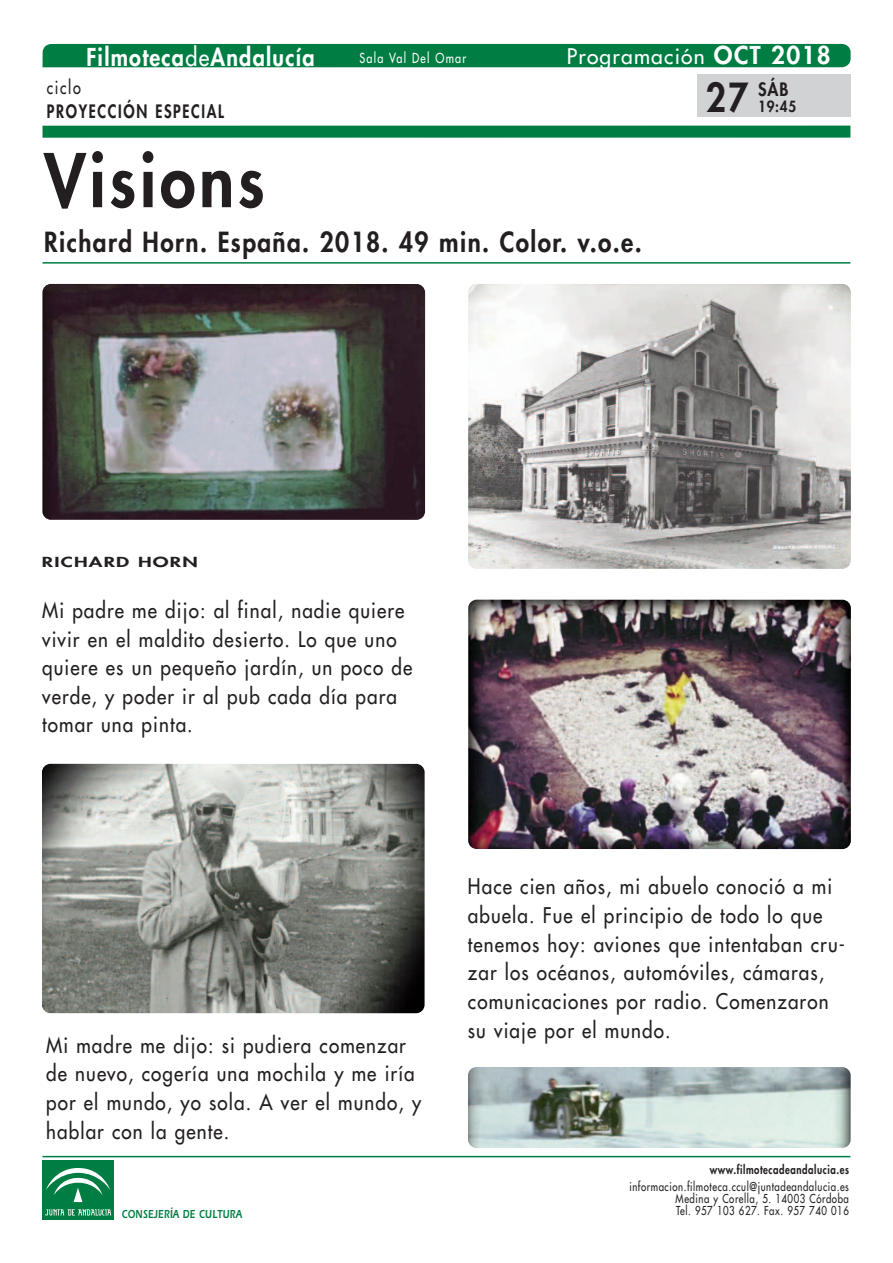
<style>
.page{position:relative;width:893px;height:1263px;background:#fff}
.page>*{position:absolute;margin:0;border:0;box-sizing:border-box;transform-origin:0 0}
.t1{font:800 72px "Futura LT";letter-spacing:.06em;color:#231f20;scale:.9 1}
.t2{font:800 39px "Futura LT";color:#231f20;scale:.9 1}
.t3{font:800 27px "Futura LT";letter-spacing:.06em;color:#231f20;scale:.9 1}
.t4{font:800 24px "Futura LT";letter-spacing:.06em;color:#fff;scale:.9 1}
.t5{font:21px/28.7px "Futura LT";letter-spacing:.06em;color:#231f20;scale:.9 1}
.t6{font:21px "Futura LT";letter-spacing:.06em;color:#fff}
.t7{font:800 18px "Futura LT";letter-spacing:.115em;color:#231f20;scale:.8 1}
.t8{font:18px "Futura LT";letter-spacing:.115em;color:#231f20;scale:.8 1}
.t9{font:800 18px "Futura LT";letter-spacing:.115em;color:#231f20;scale:.9 1}
.t10{font:800 15px "Futura LT";color:#231f20;scale:.9 1}
.t11{font:13.5px "Futura LT";letter-spacing:.115em;color:#fff;scale:.8 1}
.t12{font:800 13.5px "Futura LT";letter-spacing:.06em;color:#231f20;scale:1.5 1}
.t13{font:12px/12px "Futura LT";letter-spacing:.06em;color:#231f20;text-align:right;scale:.8 1}
.t14{font:800 12px "Futura LT";letter-spacing:.06em;color:#231f20;scale:.8 1}
.t15{font:12px "Erie Black Plain";letter-spacing:.03em;color:#007d43;scale:.75 1}
.s1{font-weight:400}
.s2{font-weight:800;font-size:24px}
</style>
<div class="page">
<img style="left:42px;top:284px;width:383px;height:236px;border-radius:9px">
<img style="left:468px;top:1067px;width:382px;height:81px;border-radius:9px">
<img style="left:468px;top:600px;width:383px;height:249px;border-radius:9px">
<img style="left:43px;top:764px;width:382px;height:249px;border-radius:9px">
<img style="left:468px;top:284px;width:383px;height:285px;border-radius:9px">
<div style="left:43px;top:44px;width:808px;height:23px;background:#007d43"></div>
<div style="left:43px;top:126px;width:807px;height:12px;background:#007d43"></div>
<hr style="left:43px;top:262px;width:807px;height:2px;background:#007d43">
<hr style="left:43px;top:1156px;width:807px;height:1px;background:#007d43">
<div style="left:43px;top:1160px;width:71px;height:60px;background:#007d43"></div>
<svg style="left:45px;top:1209px;width:66px;height:6px"></svg>
<svg style="left:46px;top:1168px;width:64px;height:35px"></svg>
<div style="left:697px;top:74px;width:153px;height:43px;background:#d1d2d4"></div>
<p class="t4" style="left:86px;top:42px;width:255px">Filmoteca<span class="s1">de</span>Andalucía</p>
<p class="t6" style="left:567px;top:43px;width:265px">Programación <span class="s2">OCT 2018</span></p>
<p class="t11" style="left:359px;top:49px;width:135px">Sala Val Del Omar</p>
<p class="t8" style="left:47px;top:76px;width:44px">ciclo</p>
<p class="t7" style="left:47px;top:100px;width:223px">PROYECCIÓN ESPECIAL</p>
<h1 class="t1" style="left:44px;top:133px;width:246px">Visions</h1>
<p class="t3" style="left:44px;top:224px;width:666px">Richard Horn. España. 2018. 49 min. Color. v.o.e.</p>
<h2 class="t2" style="left:706px;top:72px;width:49px">27</h2>
<p class="t9" style="left:758px;top:77px;width:35px">SÁB</p>
<p class="t10" style="left:758px;top:96px;width:44px">19:45</p>
<p class="t12" style="left:42px;top:553px;width:105px">RICHARD HORN</p>
<p class="t5" style="left:42px;top:596px;width:413px">Mi padre me dijo: al final, nadie quiere vivir en el maldito desierto. Lo que uno quiere es un pequeño jardín, un poco de verde, y poder ir al pub cada día para tomar una pinta.</p>
<p class="t5" style="left:46px;top:1030px;width:418px">Mi madre me dijo: si pudiera comenzar de nuevo, cogería una mochila y me iría por el mundo, yo sola. A ver el mundo, y hablar con la gente.</p>
<p class="t5" style="left:468px;top:872px;width:420px">Hace cien años, mi abuelo conoció a mi abuela. Fue el principio de todo lo que tenemos hoy: aviones que intentaban cru&shy;zar los océanos, automóviles, cámaras, comunicaciones por radio. Comenzaron su viaje por el mundo.</p>
<p class="t14" style="left:710px;top:1162px;width:176px">www.filmotecadeandalucia.es</p>
<p class="t13" style="left:629px;top:1180px;width:276px">informacion.filmoteca.ccul@juntadeandalucia.es<br>Medina y Corella, 5. 14003 Córdoba</p>
<p class="t15" style="left:122px;top:1206px;width:162px">CONSEJERÍA DE CULTURA</p>
<p class="t13" style="left:676px;top:1204px;width:217px">Tel. 957 103 627. Fax. 957 740 016</p>
</div>
